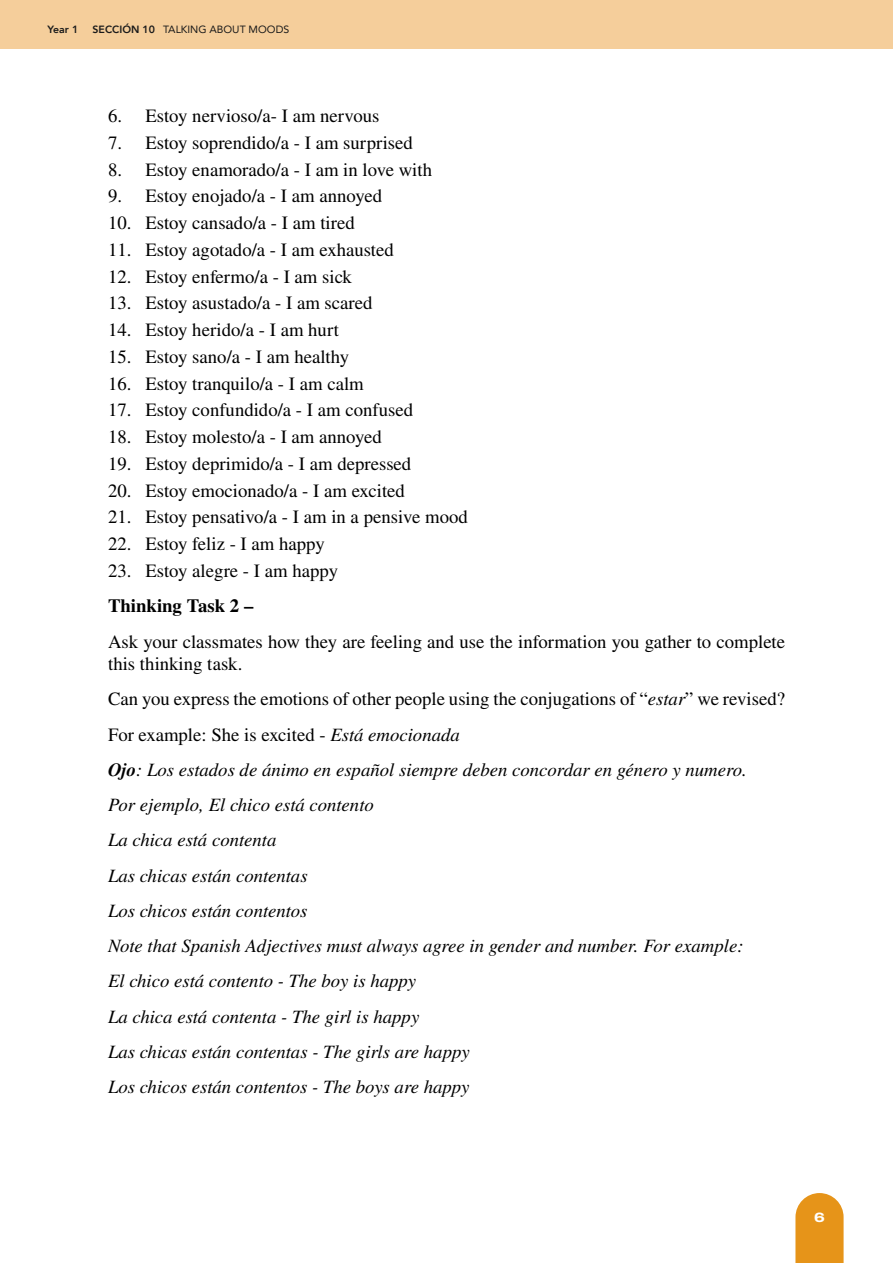
<style>
.page{position:relative;width:893px;height:1263px;background:#fff}
.page>*{position:absolute;margin:0;border:0;box-sizing:border-box;transform-origin:0 0}
.t1{font:18.75px/22.5px "STIX General";color:#000}
.t2{font:italic 18.75px/35.2px "STIX General";color:#000}
.t3{font:700 18.75px "STIX General";color:#000}
.t4{font:800 13.5px "Archivo Expanded";color:#fff}
.t5{font:10.5px "Avenir";color:#1a1a1a}
.t6{font:800 10.5px "Avenir";color:#1a1a1a}
.s1{font-weight:800}
.s2{font-style:normal}
.s3{font-weight:700}
</style>
<div class="page">
<div style="left:0;top:0;width:893px;height:49px;background:#f5ce9b"></div>
<svg style="left:795px;top:1193px;width:49px;height:70px;background:#e89d2e"></svg>
<p class="t6" style="left:48px;top:21px;width:32px">Year 1</p>
<p class="t5" style="left:93px;top:21px;width:198px"><span class="s1">SECCIÓN 10</span> TALKING ABOUT MOODS</p>
<p class="t1" style="left:108px;top:105px;width:273px">6. Estoy nervioso/a- I am nervous</p>
<p class="t1" style="left:108px;top:132px;width:306px">7. Estoy soprendido/a - I am surprised</p>
<p class="t1" style="left:108px;top:159px;width:326px">8. Estoy enamorado/a - I am in love with</p>
<p class="t1" style="left:108px;top:186px;width:276px">9. Estoy enojado/a - I am annoyed</p>
<p class="t1" style="left:108px;top:212px;width:248px">10. Estoy cansado/a - I am tired</p>
<p class="t1" style="left:108px;top:239px;width:287px">11. Estoy agotado/a - I am exhausted</p>
<p class="t1" style="left:108px;top:266px;width:245px">12. Estoy enfermo/a - I am sick</p>
<p class="t1" style="left:108px;top:293px;width:266px">13. Estoy asustado/a - I am scared</p>
<p class="t1" style="left:108px;top:319px;width:232px">14. Estoy herido/a - I am hurt</p>
<p class="t1" style="left:108px;top:346px;width:243px">15. Estoy sano/a - I am healthy</p>
<p class="t1" style="left:108px;top:373px;width:257px">16. Estoy tranquilo/a - I am calm</p>
<p class="t1" style="left:108px;top:400px;width:307px">17. Estoy confundido/a - I am confused</p>
<p class="t1" style="left:108px;top:426px;width:275px">18. Estoy molesto/a - I am annoyed</p>
<p class="t1" style="left:108px;top:453px;width:305px">19. Estoy deprimido/a - I am depressed</p>
<p class="t1" style="left:108px;top:480px;width:298px">20. Estoy emocionado/a - I am excited</p>
<p class="t1" style="left:108px;top:507px;width:361px">21. Estoy pensativo/a - I am in a pensive mood</p>
<p class="t1" style="left:108px;top:533px;width:218px">22. Estoy feliz - I am happy</p>
<p class="t1" style="left:108px;top:560px;width:232px">23. Estoy alegre - I am happy</p>
<p class="t3" style="left:108px;top:592px;width:147px">Thinking Task 2 –</p>
<p class="t1" style="left:108px;top:631px;width:678px">Ask your classmates how they are feeling and use the information you gather to complete this thinking task.</p>
<p class="t2" style="left:108px;top:681px;width:679px"><span class="s2">Can you express the emotions of other people using the conjugations of “</span>estar<span class="s2">” we revised?<br>For example: She is excited -</span> Está emocionada<br><span class="s3">Ojo</span>: Los estados de ánimo en español siempre deben concordar en género y numero.<br>Por ejemplo, El chico está contento<br>La chica está contenta<br>Las chicas están contentas<br>Los chicos están contentos<br>Note that Spanish Adjectives must always agree in gender and number. For example:<br>El chico está contento - The boy is happy<br>La chica está contenta - The girl is happy<br>Las chicas están contentas - The girls are happy<br>Los chicos están contentos - The boys are happy</p>
<p class="t4" style="left:814px;top:1207px;width:12px">6</p>
</div>
